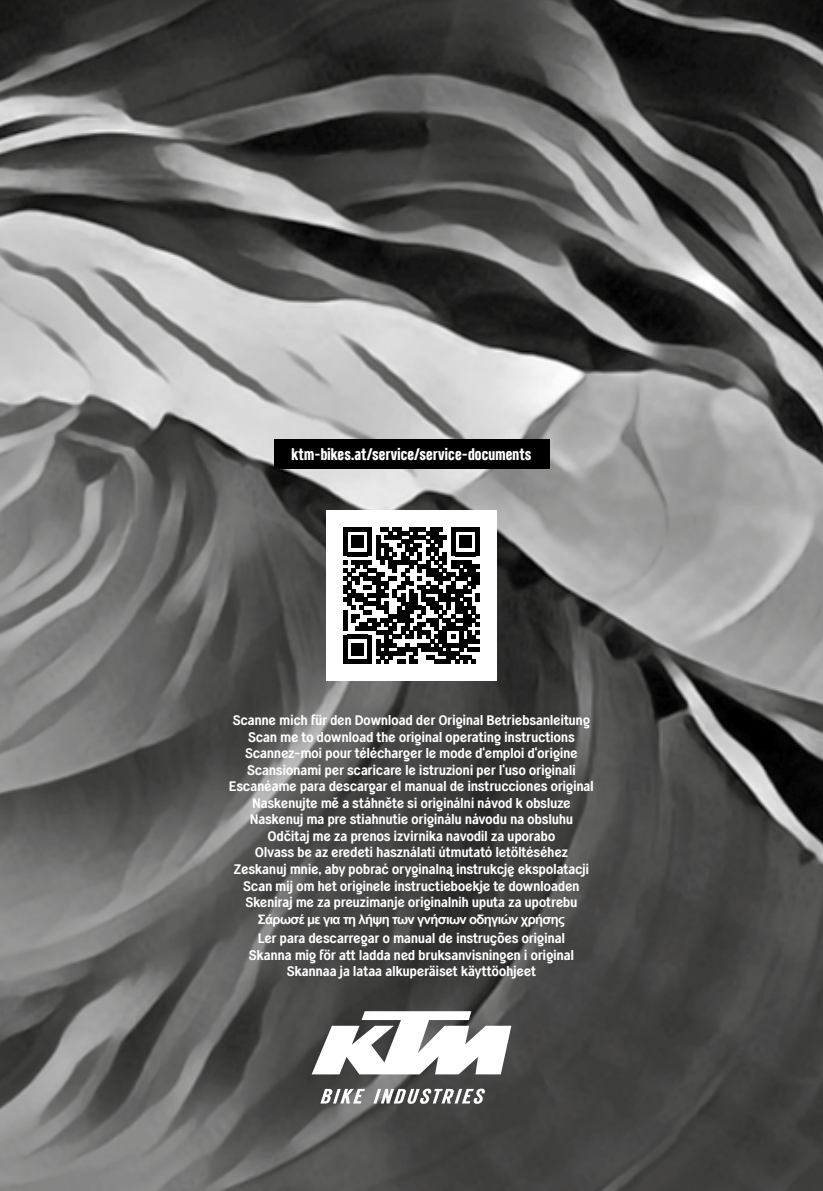
<style>
.page{position:relative;width:823px;height:1191px;background:#fff}
.page>*{position:absolute;margin:0;border:0;box-sizing:border-box;transform-origin:0 0}
.t1{font:700 16.2px "Port Condensed";letter-spacing:-.03em;color:#fff}
.t2{font:700 13.8px/16.6px "Port";letter-spacing:-.03em;color:#fff;text-align:center}
.t3{font:700 13.2px "Arial";letter-spacing:-.05em;color:#fff}
</style>
<div class="page">
<img style="left:0;top:0;width:822px;height:1191px">
<svg style="left:311px;top:1011px;width:200px;height:92px"></svg>
<div style="left:326px;top:510px;width:170px;height:170px;background:#fff"></div>
<svg style="left:343px;top:527px;width:136px;height:137px"></svg>
<div style="left:273px;top:439px;width:276px;height:30px;background:#000"></div>
<p class="t1" style="left:291px;top:443px;width:242px">ktm-bikes.at/service/service-documents</p>
<p class="t2" style="left:229px;top:712px;width:366px">Scanne mich für den Download der Original Betriebsanleitung Scan me to download the original operating instructions Scannez-moi pour télécharger le mode d‘emploi d‘origine Scansionami per scaricare le istruzioni per l‘uso originali Escanéame para descargar el manual de instrucciones original Naskenujte mě a stáhněte si originální návod k obsluze Naskenuj ma pre stiahnutie originálu návodu na obsluhu Odčitaj me za prenos izvirnika navodil za uporabo<br>Olvass be az eredeti használati útmutató letöltéséhez Zeskanuj mnie, aby pobrać oryginalną instrukcję ekspolatacji Scan mij om het originele instructieboekje te downloaden Skeniraj me za preuzimanje originalnih uputa za upotrebu</p>
<p class="t3" style="left:258px;top:910px;width:308px">Σάρωσέ με για τη λήψη των γνήσιων οδηγιών χρήσης</p>
<p class="t2" style="left:249px;top:930px;width:326px">Ler para descarregar o manual de instruções original<br>Skanna mig för att ladda ned bruksanvisningen i original<br>Skannaa ja lataa alkuperäiset käyttöohjeet</p>
</div>
